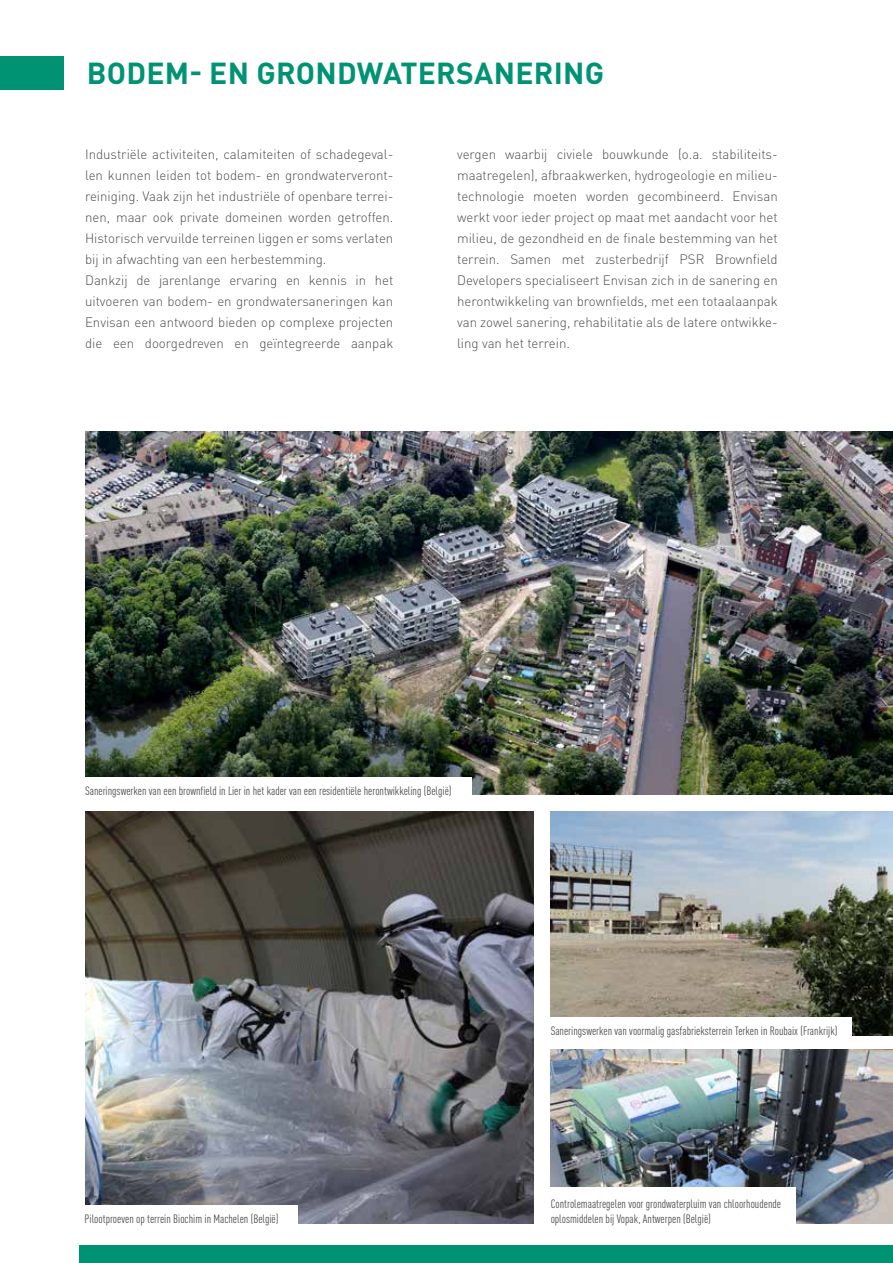
<style>
.page{position:relative;width:893px;height:1263px;background:#fff}
.page>*{position:absolute;margin:0;border:0;box-sizing:border-box;transform-origin:0 0}
.t1{font:700 30px "DIN Pro";letter-spacing:.01em;color:#009373}
.t2{font:300 13.5px/21px "DIN Pro";color:#4d4d4f}
.t3{font:condensed 12px/15px "DIN Pro";color:#4d4d4f}
</style>
<div class="page">
<img style="left:85px;top:811px;width:449px;height:412px">
<img style="left:551px;top:1050px;width:342px;height:173px">
<img style="left:85px;top:432px;width:808px;height:362px">
<img style="left:551px;top:811px;width:342px;height:225px">
<div style="left:80px;top:1246px;width:813px;height:17px;background:#009373"></div>
<div style="left:0;top:56px;width:64px;height:34px;background:#009373"></div>
<div style="left:77px;top:777px;width:395px;height:17px;background:#fff"></div>
<div style="left:542px;top:1017px;width:309px;height:18px;background:#fff"></div>
<div style="left:542px;top:1026px;width:309px;height:12px;background:#fff"></div>
<div style="left:76px;top:1205px;width:221px;height:18px;background:#fff"></div>
<div style="left:542px;top:1187px;width:253px;height:36px;background:#fff"></div>
<h1 class="t1" style="left:87px;top:48px;width:519px">BODEM- EN GRONDWATERSANERING</h1>
<p class="t2" style="left:85px;top:143px;width:310px">Industriële activiteiten, calamiteiten of schadegeval&shy;len kunnen leiden tot bodem- en grondwaterveront&shy;reiniging. Vaak zijn het industriële of openbare terrei&shy;nen, maar ook private domeinen worden getroffen.<br>Historisch vervuilde terreinen liggen er soms verlaten bij in afwachting van een herbestemming.<br>Dankzij de jarenlange ervaring en kennis in het uitvoeren van bodem- en grondwatersaneringen kan Envisan een antwoord bieden op complexe projecten die een doorgedreven en geïntegreerde aanpak</p>
<p class="t2" style="left:457px;top:143px;width:322px">vergen waarbij civiele bouwkunde (o.a. stabiliteits&shy;maatregelen), afbraakwerken, hydrogeologie en milieu&shy;technologie moeten worden gecombineerd. Envisan werkt voor ieder project op maat met aandacht voor het milieu, de gezondheid en de finale bestemming van het terrein. Samen met zusterbedrijf PSR Brownfield Developers specialiseert Envisan zich in de sanering en herontwikkeling van brownfields, met een totaalaanpak van zowel sanering, rehabilitatie als de latere ontwikke&shy;ling van het terrein.</p>
<p class="t3" style="left:85px;top:782px;width:368px">Saneringswerken van een brownfield in Lier in het kader van een residentiële herontwikkeling (België)</p>
<p class="t3" style="left:85px;top:1210px;width:195px">Pilootproeven op terrein Biochim in Machelen (België)</p>
<p class="t3" style="left:551px;top:1022px;width:288px">Saneringswerken van voormalig gasfabrieksterrein Terken in Roubaix (Frankrijk)</p>
<p class="t3" style="left:551px;top:1195px;width:232px">Controlemaatregelen voor grondwaterpluim van chloorhoudende oplosmiddelen bij Vopak, Antwerpen (België)</p>
</div>
